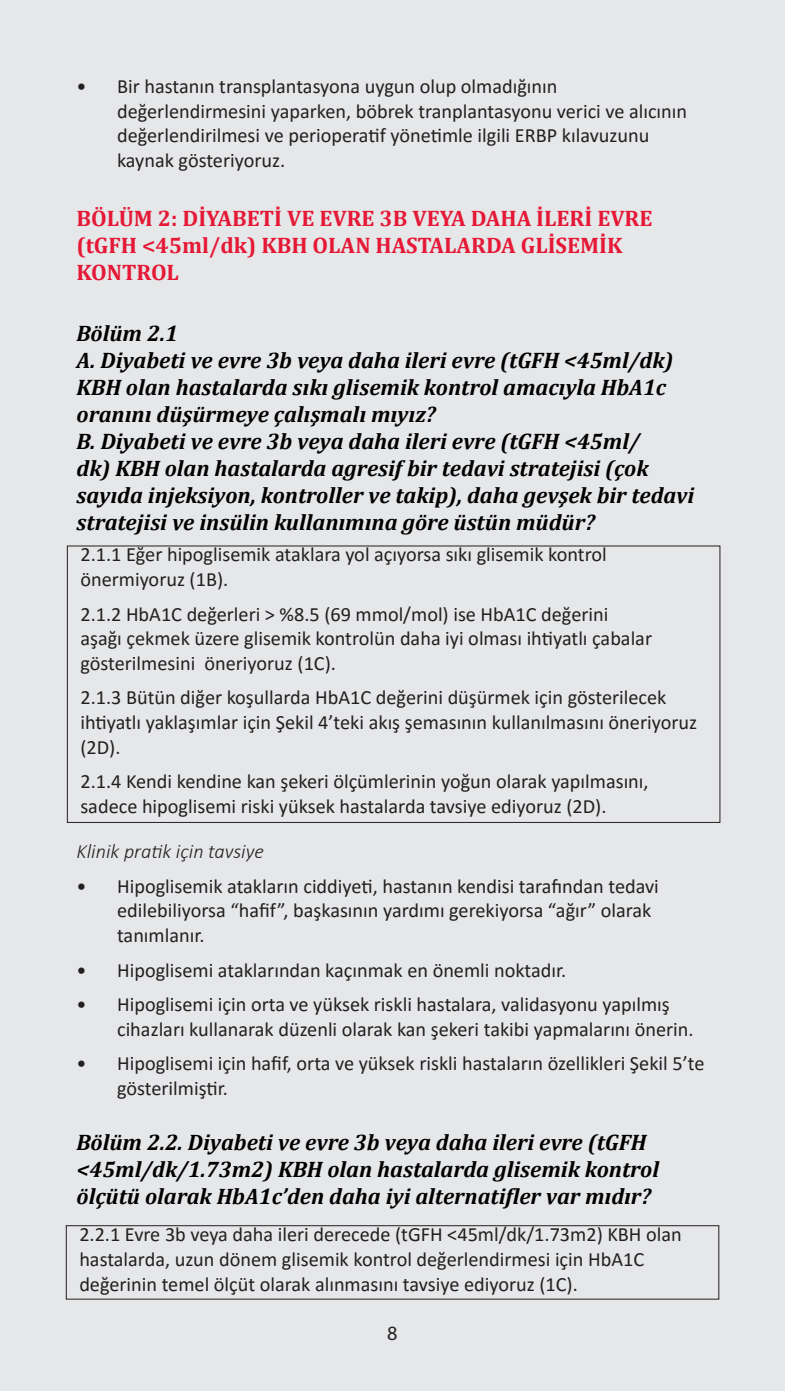
<style>
.page{position:relative;width:785px;height:1391px;background:#fff}
.page>*{position:absolute;margin:0;border:0;box-sizing:border-box;transform-origin:0 0}
.t1{font:italic 700 22.5px/27px "Cambria";color:#000001}
.t2{font:700 22.5px/27px "Cambria";color:#e51836}
.t3{font:20.25px/24.8px "Calibri";color:#231f20}
.t4{font:italic 300 20.25px "Calibri";color:#231f20}
.t5{font:20.25px "Myriad Pro";color:#231f20}
</style>
<div class="page">
<div style="left:0;top:0;width:784px;height:1390px;background:#e6e7e9"></div>
<div style="left:66px;top:1225px;width:653px;height:74px;border:1px solid #231f20"></div>
<p class="t3" style="left:117px;top:73px;width:571px;text-indent:-40px">• Bir hastanın transplantasyona uygun olup olmadığının değerlendirmesini yaparken, böbrek tranplantasyonu verici ve alıcının değerlendirilmesi ve perioperatif yönetimle ilgili ERBP kılavuzunu kaynak gösteriyoruz.</p>
<p class="t2" style="left:77px;top:204px;width:577px">BÖLÜM 2: DİYABETİ VE EVRE 3B VEYA DAHA İLERİ EVRE (tGFH &lt;45ml/dk) KBH OLAN HASTALARDA GLİSEMİK<br>KONTROL</p>
<p class="t1" style="left:77px;top:319px;width:619px">Bölüm 2.1<br>A. Diyabeti ve evre 3b veya daha ileri evre (tGFH &lt;45ml/dk)<br>KBH olan hastalarda sıkı glisemik kontrol amacıyla HbA1c oranını düşürmeye çalışmalı mıyız?<br>B. Diyabeti ve evre 3b veya daha ileri evre (tGFH &lt;45ml/<br>dk) KBH olan hastalarda agresif bir tedavi stratejisi (çok sayıda injeksiyon, kontroller ve takip), daha gevşek bir tedavi stratejisi ve insülin kullanımına göre üstün müdür?</p>
<p class="t3" style="left:80px;top:542px;width:527px">2.1.1 Eğer hipoglisemik ataklara yol açıyorsa sıkı glisemik kontrol önermiyoruz (1B).</p>
<p class="t3" style="left:80px;top:601px;width:573px">2.1.2 HbA1C değerleri &gt; %8.5 (69 mmol/mol) ise HbA1C değerini aşağı çekmek üzere glisemik kontrolün daha iyi olması ihtiyatlı çabalar gösterilmesini öneriyoruz (1C).</p>
<p class="t3" style="left:80px;top:684px;width:618px">2.1.3 Bütün diğer koşullarda HbA1C değerini düşürmek için gösterilecek ihtiyatlı yaklaşımlar için Şekil 4’teki akış şemasının kullanılmasını öneriyoruz (2D).</p>
<p class="t3" style="left:80px;top:768px;width:569px">2.1.4 Kendi kendine kan şekeri ölçümlerinin yoğun olarak yapılmasını, sadece hipoglisemi riski yüksek hastalarda tavsiye ediyoruz (2D).</p>
<p class="t4" style="left:77px;top:839px;width:189px">Klinik pratik için tavsiye</p>
<p class="t3" style="left:117px;top:873px;width:543px;text-indent:-40px">• Hipoglisemik atakların ciddiyeti, hastanın kendisi tarafından tedavi edilebiliyorsa “hafif”, başkasının yardımı gerekiyorsa “ağır” olarak tanımlanır.</p>
<p class="t3" style="left:77px;top:956px;width:491px">• Hipoglisemi ataklarından kaçınmak en önemli noktadır.</p>
<p class="t3" style="left:117px;top:991px;width:578px;text-indent:-40px">• Hipoglisemi için orta ve yüksek riskli hastalara, validasyonu yapılmış cihazları kullanarak düzenli olarak kan şekeri takibi yapmalarını önerin.</p>
<p class="t3" style="left:117px;top:1050px;width:588px;text-indent:-40px">• Hipoglisemi için hafif, orta ve yüksek riskli hastaların özellikleri Şekil 5’te gösterilmiştir.</p>
<p class="t1" style="left:77px;top:1128px;width:584px">Bölüm 2.2. Diyabeti ve evre 3b veya daha ileri evre (tGFH &lt;45ml/dk/1.73m2) KBH olan hastalarda glisemik kontrol ölçütü olarak HbA1c’den daha iyi alternatifler var mıdır?</p>
<p class="t3" style="left:79px;top:1221px;width:604px">2.2.1 Evre 3b veya daha ileri derecede (tGFH &lt;45ml/dk/1.73m2) KBH olan hastalarda, uzun dönem glisemik kontrol değerlendirmesi için HbA1C değerinin temel ölçüt olarak alınmasını tavsiye ediyoruz (1C).</p>
<p class="t5" style="left:387px;top:1320px;width:12px">8</p>
</div>
